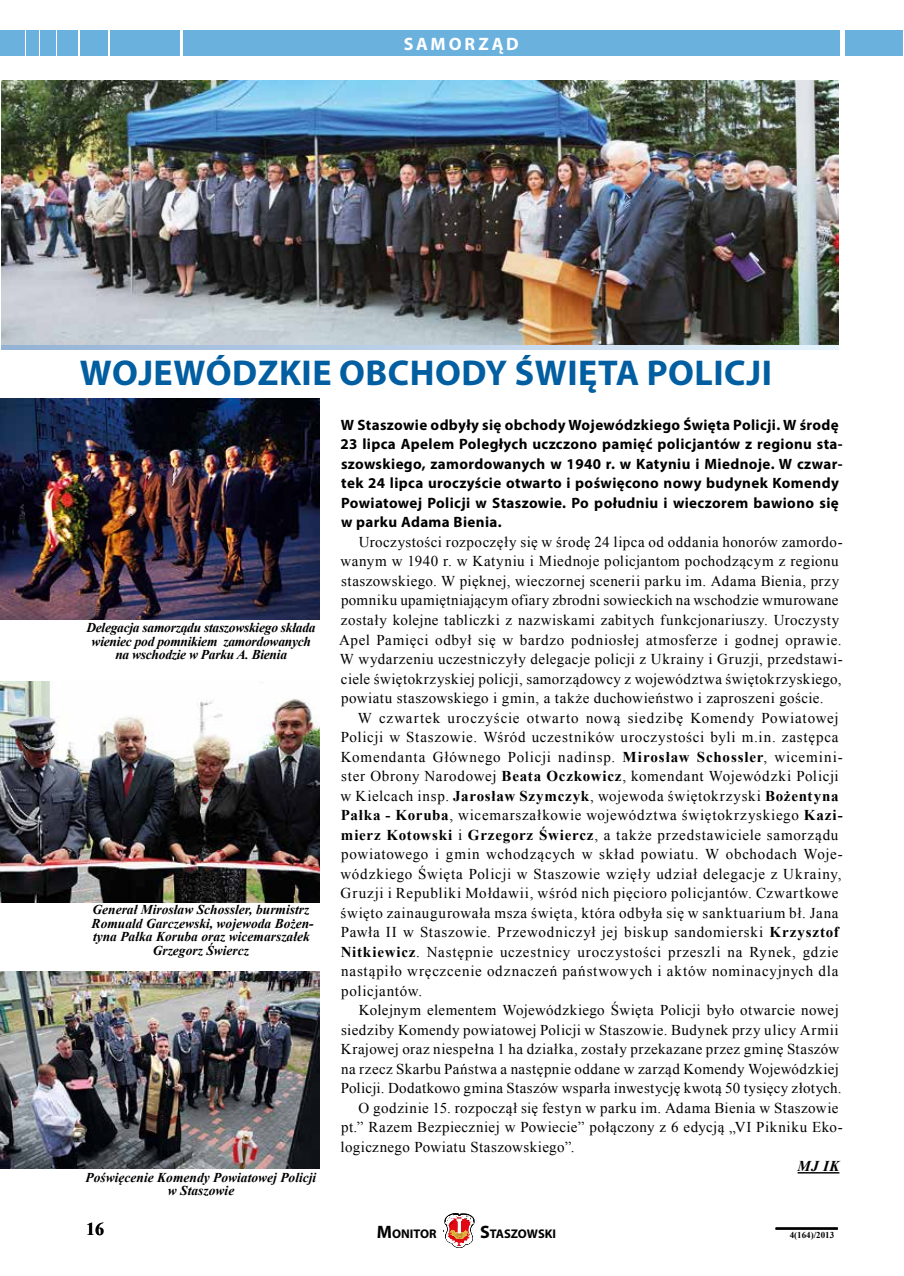
<style>
.page{position:relative;width:904px;height:1276px;background:#fff}
.page>*{position:absolute;margin:0;border:0;box-sizing:border-box;transform-origin:0 0}
.t1{font:700 36px "Myriad Pro";letter-spacing:.015em;color:#005ea1}
.t2{font:700 18px "Myriad Pro";letter-spacing:.155em;color:#fff}
.t3{font:700 18px "Times New Roman";color:#000}
.t4{font:15px/19.5px "Times New Roman";letter-spacing:.035em;color:#000}
.t5{font:700 15px/19.5px "Myriad Pro";letter-spacing:.025em;color:#000}
.t6{font:italic 700 15px "Times New Roman";color:#000}
.t7{font:italic 700 13.5px/13.5px "Times New Roman";color:#000;text-align:center}
.t8{font:italic 700 13.5px/13.5px "Times New Roman";letter-spacing:-.02em;color:#000;text-align:center}
.t9{font:700 12.6px "Myriad Pro";color:#000}
.t10{font:700 9px "Times New Roman";color:#000}
.s1{font-weight:700}
.s2{font-size:18px}
</style>
<div class="page">
<div style="left:183px;top:30px;width:656px;height:26px;background:#6bb1dd"></div>
<div style="left:0;top:30px;width:24px;height:26px;background:#6bb1dd"></div>
<div style="left:26px;top:30px;width:12px;height:26px;background:#6bb1dd"></div>
<div style="left:40px;top:30px;width:16px;height:26px;background:#6bb1dd"></div>
<div style="left:110px;top:30px;width:69px;height:26px;background:#6bb1dd"></div>
<div style="left:845px;top:30px;width:57px;height:26px;background:#6bb1dd"></div>
<div style="left:58px;top:30px;width:20px;height:26px;background:#6bb1dd"></div>
<div style="left:80px;top:30px;width:28px;height:26px;background:#6bb1dd"></div>
<hr style="left:775px;top:1227px;width:62px;height:1px;background:#000">
<hr style="left:775px;top:1228px;width:62px;height:1px;background:#000">
<svg style="left:445px;top:1213px;width:29px;height:34px"></svg>
<div style="left:1px;top:81px;width:837px;height:269px;background:linear-gradient(to right,#94b1d5,#e6f4fe)"></div>
<img style="left:1px;top:81px;width:837px;height:263px">
<hr style="left:797px;top:1172px;width:42px;height:1px;background:#000">
<img style="left:0;top:681px;width:319px;height:221px">
<img style="left:0;top:398px;width:319px;height:221px">
<img style="left:0;top:971px;width:319px;height:197px">
<p class="t2" style="left:403px;top:32px;width:117px">SAMORZĄD</p>
<h1 class="t1" style="left:80px;top:349px;width:333px">Wojewódzkie obchod</h1>
<h1 class="t1" style="left:485px;top:349px;width:184px">y święta Pol</h1>
<h1 class="t1" style="left:713px;top:349px;width:60px">icji</h1>
<p class="t5" style="left:340px;top:415px;width:504px">W Staszowie odbyły się obchody Wojewódzkiego Święta Policji. W środę 23 lipca Apelem Poległych uczczono pamięć policjantów z regionu sta&shy;szowskiego, zamordowanych w 1940 r. w Katyniu i Miednoje. W czwar&shy;tek 24 lipca uroczyście otwarto i poświęcono nowy budynek Komendy Powiatowej Policji w Staszowie. Po południu i wieczorem bawiono się w parku Adama Bienia.</p>
<p class="t4" style="left:339px;top:532px;width:505px;text-indent:20px">Uroczystości rozpoczęły się w środę 24 lipca od oddania honorów zamordo‑ wanym w 1940 r. w Katyniu i Miednoje policjantom pochodzącym z regionu staszowskiego. W pięknej, wieczornej scenerii parku im. Adama Bienia, przy pomniku upamiętniającym ofiary zbrodni sowieckich na wschodzie wmurowane zostały kolejne tabliczki z nazwiskami zabitych funkcjonariuszy. Uroczysty Apel Pamięci odbył się w bardzo podniosłej atmosferze i godnej oprawie.<br>W wydarzeniu uczestniczyły delegacje policji z Ukrainy i Gruzji, przedstawi‑ ciele świętokrzyskiej policji, samorządowcy z województwa świętokrzyskiego, powiatu staszowskiego i gmin, a także duchowieństwo i zaproszeni goście.</p>
<p class="t4" style="left:340px;top:707px;width:503px;text-indent:17px">W czwartek uroczyście otwarto nową siedzibę Komendy Powiatowej Policji w Staszowie. Wśród uczestników uroczystości byli m.in. zastępca Komendanta Głównego Policji nadinsp. <span class="s1">Mirosław Schossler</span>, wicemini‑ ster Obrony Narodowej <span class="s1">Beata Oczkowicz</span>, komendant Wojewódzki Policji w Kielcach insp. <span class="s1">Jarosław Szymczyk</span>, wojewoda świętokrzyski <span class="s1">Bożentyna Pałka - Koruba</span>, wicemarszałkowie województwa świętokrzyskiego <span class="s1">Kazi&shy;mierz Kotowski</span> i <span class="s1">Grzegorz Świercz</span>, a także przedstawiciele samorządu powiatowego i gmin wchodzących w skład powiatu. W obchodach Woje‑ wódzkiego Święta Policji w Staszowie wzięły udział delegacje z Ukrainy, Gruzji i Republiki Mołdawii, wśród nich pięcioro policjantów. Czwartkowe święto zainaugurowała msza święta, która odbyła się w sanktuarium bł. Jana Pawła II w Staszowie. Przewodniczył jej biskup sandomierski <span class="s1">Krzysztof Nitkiewicz</span>. Następnie uczestnicy uroczystości przeszli na Rynek, gdzie nastąpiło wręczcenie odznaczeń państwowych i aktów nominacyjnych dla policjantów.</p>
<p class="t4" style="left:359px;top:1000px;width:481px">Kolejnym elementem Wojewódzkiego Święta Policji było otwarcie nowej</p>
<p class="t4" style="left:341px;top:1019px;width:499px">siedziby Komendy powiatowej Policji w Staszowie. Budynek przy ulicy Armii</p>
<p class="t4" style="left:341px;top:1039px;width:500px">Krajowej oraz niespełna 1 ha działka, zostały przekazane przez gminę Staszów</p>
<p class="t4" style="left:341px;top:1058px;width:499px">na rzecz Skarbu Państwa a następnie oddane w zarząd Komendy Wojewódzkiej</p>
<p class="t4" style="left:341px;top:1078px;width:502px">Policji. Dodatkowo gmina Staszów wsparła inwestycję kwotą 50 tysięcy złotych.</p>
<p class="t4" style="left:358px;top:1097px;width:481px">O godzinie 15. rozpoczął się festyn w parku im. Adama Bienia w Staszowie</p>
<p class="t4" style="left:341px;top:1117px;width:503px">pt.” Razem Bezpieczniej w Powiecie” połączony z 6 edycją „VI Pikniku Eko‑</p>
<p class="t4" style="left:340px;top:1136px;width:235px">logicznego Powiatu Staszowskiego”.</p>
<p class="t6" style="left:797px;top:1155px;width:43px">MJ IK</p>
<p class="t8" style="left:86px;top:620px;width:231px">Delegacja samorządu staszowskiego składa wieniec pod pomnikiem zamordowanych na wschodzie w Parku A. Bienia</p>
<p class="t7" style="left:92px;top:902px;width:224px">Generał Mirosław Schossler, burmistrz Romuald Garczewski, wojewoda Bożen&shy;tyna Pałka Koruba oraz wicemarszałek Grzegorz Świercz</p>
<p class="t7" style="left:86px;top:1170px;width:232px">Poświęcenie Komendy Powiatowej Policji w Staszowie</p>
<p class="t3" style="left:86px;top:1216px;width:19px">16</p>
<p class="t9" style="left:377px;top:1225px;width:61px"><span class="s2">M</span>ONITOR</p>
<p class="t9" style="left:480px;top:1225px;width:77px"><span class="s2">S</span>TASZOWSKI</p>
<p class="t10" style="left:789px;top:1229px;width:46px">4(164)/2013</p>
</div>
